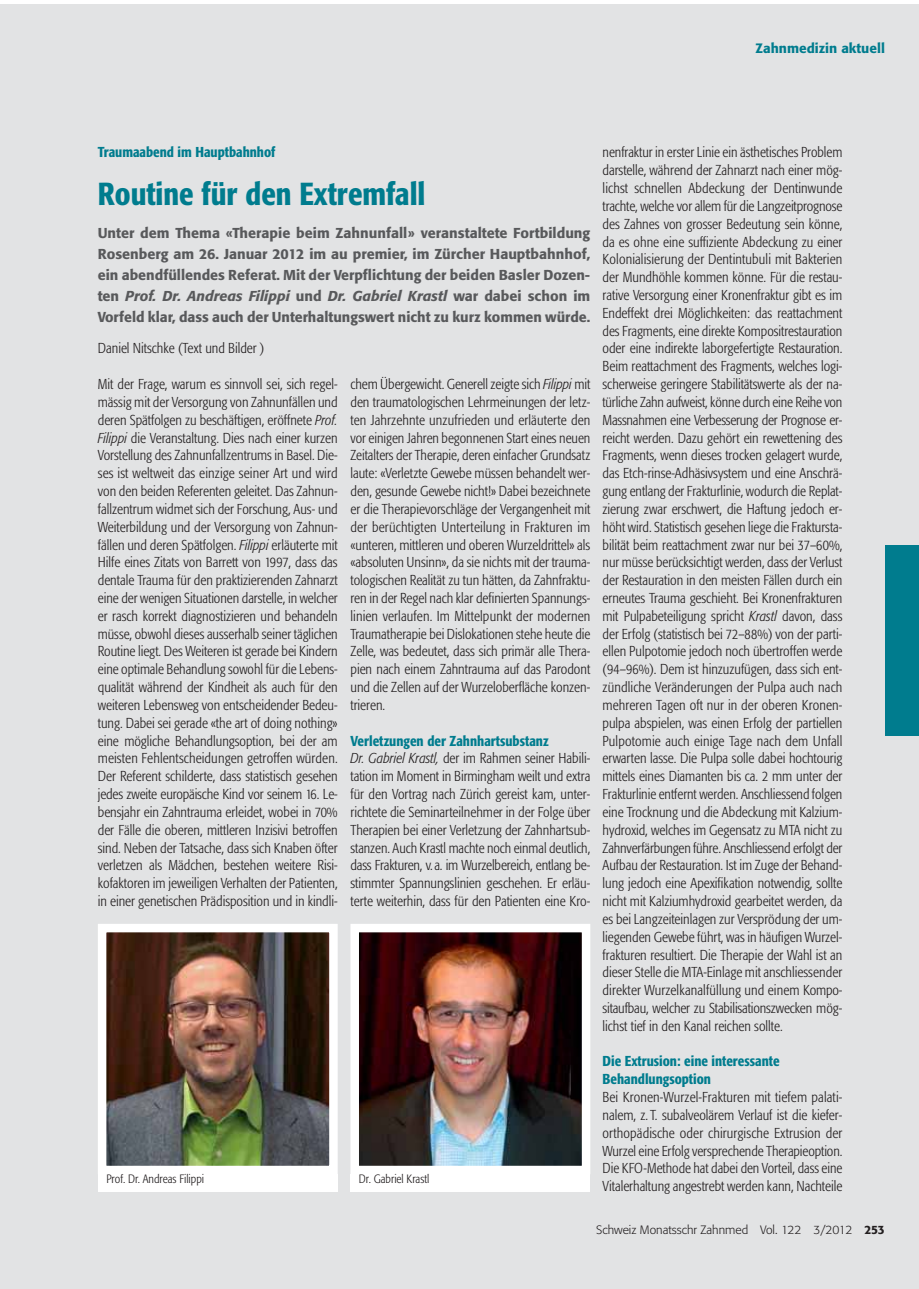
<style>
.page{position:relative;width:919px;height:1289px;background:#fff}
.page>*{position:absolute;margin:0;border:0;box-sizing:border-box;transform-origin:0 0}
.t1{font:500 condensed 31.5px "Formata";color:#007c8e}
.t2{font:300 condensed 14.25px/17.9px "Formata";color:#231f20;text-align:justify}
.t3{font:500 14.25px/21px "Formata";color:#58595b;text-align:justify}
.t4{font:500 condensed 14.25px/17.9px "Formata";color:#007c8e}
.t5{font:500 13.5px "Formata";color:#007c8e}
.t6{font:300 12px "Formata";color:#231f20}
.t7{font:300 condensed 12px "Formata";color:#231f20}
.s1{font-style:italic}
.s2{font-weight:500;color:#007c8e}
.s3{font-weight:500}
</style>
<div class="page">
<div style="left:0;top:4px;width:918px;height:1284px;background:#e2e3e4"></div>
<div style="left:885px;top:545px;width:33px;height:190px;background:#007c8e"></div>
<img style="left:360px;top:933px;width:220px;height:231px">
<div style="left:350px;top:923px;width:240px;height:251px;border:9px solid #fff"></div>
<div style="left:350px;top:1174px;width:240px;height:17px;background:#fff"></div>
<img style="left:108px;top:933px;width:219px;height:231px">
<div style="left:98px;top:923px;width:239px;height:251px;border:9px solid #fff"></div>
<div style="left:98px;top:1174px;width:240px;height:17px;background:#fff"></div>
<p class="t5" style="left:755px;top:42px;width:131px">Zahnmedizin aktuell</p>
<p class="t4" style="left:98px;top:144px;width:179px">Traumaabend im Hauptbahnhof</p>
<h1 class="t1" style="left:98px;top:181px;width:329px">Routine für den Extremfall</h1>
<p class="t3" style="left:98px;top:223px;width:494px">Unter dem Thema «Therapie beim Zahnunfall» veranstaltete Fortbildung Rosenberg am 26. Januar 2012 im au premier, im Zürcher Hauptbahnhof, ein abendfüllendes Referat. Mit der Verpflichtung der beiden Basler Dozen&shy;ten <span class="s1">Prof. Dr. Andreas Filippi</span> und <span class="s1">Dr. Gabriel Krastl</span> war dabei schon im Vorfeld klar, dass auch der Unterhaltungswert nicht zu kurz kommen würde.</p>
<p class="t2" style="left:98px;top:340px;width:168px">Daniel Nitschke (Text und Bilder )</p>
<p class="t2" style="left:98px;top:376px;width:241px">Mit der Frage, warum es sinnvoll sei, sich regel&shy;mässig mit der Versorgung von Zahnunfällen und deren Spätfolgen zu beschäftigen, eröffnete <span class="s1">Prof.<br>Filippi</span> die Veranstaltung. Dies nach einer kurzen Vorstellung des Zahnunfallzentrums in Basel. Die&shy;ses ist weltweit das einzige seiner Art und wird von den beiden Referenten geleitet. Das Zahnun&shy;fallzentrum widmet sich der Forschung, Aus- und Weiterbildung und der Versorgung von Zahnun&shy;fällen und deren Spätfolgen. <span class="s1">Filippi</span> erläuterte mit Hilfe eines Zitats von Barrett von 1997, dass das dentale Trauma für den praktizierenden Zahnarzt eine der wenigen Situationen darstelle, in welcher er rasch korrekt diagnostizieren und behandeln müsse, obwohl dieses ausserhalb seiner täglichen Routine liegt. Des Weiteren ist gerade bei Kindern eine optimale Behandlung sowohl für die Lebens&shy;qualität während der Kindheit als auch für den weiteren Lebensweg von entscheidender Bedeu&shy;tung. Dabei sei gerade «the art of doing nothing» eine mögliche Behandlungsoption, bei der am meisten Fehlentscheidungen getroffen würden.<br>Der Referent schilderte, dass statistisch gesehen jedes zweite europäische Kind vor seinem 16. Le&shy;bensjahr ein Zahntrauma erleidet, wobei in 70% der Fälle die oberen, mittleren Inzisivi betroffen sind. Neben der Tatsache, dass sich Knaben öfter verletzen als Mädchen, bestehen weitere Risi&shy;kofaktoren im jeweiligen Verhalten der Patienten, in einer genetischen Prädisposition und in kindli-</p>
<p class="t2" style="left:350px;top:376px;width:241px">chem Übergewicht. Generell zeigte sich <span class="s1">Filippi</span> mit den traumatologischen Lehrmeinungen der letz&shy;ten Jahrzehnte unzufrieden und erläuterte den vor einigen Jahren begonnenen Start eines neuen Zeitalters der Therapie, deren einfacher Grundsatz laute: «Verletzte Gewebe müssen behandelt wer&shy;den, gesunde Gewebe nicht!» Dabei bezeichnete er die Therapievorschläge der Vergangenheit mit der berüchtigten Unterteilung in Frakturen im «unteren, mittleren und oberen Wurzeldrittel» als «absoluten Unsinn», da sie nichts mit der trauma&shy;tologischen Realität zu tun hätten, da Zahnfraktu&shy;ren in der Regel nach klar definierten Spannungs&shy;linien verlaufen. Im Mittelpunkt der modernen Traumatherapie bei Dislokationen stehe heute die Zelle, was bedeutet, dass sich primär alle Thera&shy;pien nach einem Zahntrauma auf das Parodont und die Zellen auf der Wurzeloberfläche konzen&shy;trieren.</p>
<p class="t2" style="left:350px;top:732px;width:241px;text-align:left"><span class="s2">Verletzungen der Zahnhartsubstanz<br></span><span class="s1">Dr. Gabriel Krastl,</span> der im Rahmen seiner Habili&shy;tation im Moment in Birmingham weilt und extra für den Vortrag nach Zürich gereist kam, unter&shy;richtete die Seminarteilnehmer in der Folge über Therapien bei einer Verletzung der Zahnhartsub&shy;stanzen. Auch Krastl machte noch einmal deutlich, dass Frakturen, v. a. im Wurzelbereich, entlang be&shy;stimmter Spannungslinien geschehen. Er erläu&shy;terte weiterhin, dass für den Patienten eine Kro-</p>
<p class="t7" style="left:106px;top:1173px;width:99px">Prof. Dr. Andreas Filippi</p>
<p class="t7" style="left:359px;top:1173px;width:72px">Dr. Gabriel Krastl</p>
<p class="t2" style="left:602px;top:144px;width:241px">nenfraktur in erster Linie ein ästhetisches Problem darstelle, während der Zahnarzt nach einer mög&shy;lichst schnellen Abdeckung der Dentinwunde trachte, welche vor allem für die Langzeitprognose des Zahnes von grosser Bedeutung sein könne, da es ohne eine suffiziente Abdeckung zu einer Kolonialisierung der Dentintubuli mit Bakterien der Mundhöhle kommen könne. Für die restau&shy;rative Versorgung einer Kronenfraktur gibt es im Endeffekt drei Möglichkeiten: das reattachment des Fragments, eine direkte Kompositrestauration oder eine indirekte laborgefertigte Restauration.<br>Beim reattachment des Fragments, welches logi&shy;scherweise geringere Stabilitätswerte als der na&shy;türliche Zahn aufweist, könne durch eine Reihe von Massnahmen eine Verbesserung der Prognose er&shy;reicht werden. Dazu gehört ein rewettening des Fragments, wenn dieses trocken gelagert wurde, das Etch-rinse-Adhäsivsystem und eine Anschrä&shy;gung entlang der Frakturlinie, wodurch die Replat&shy;zierung zwar erschwert, die Haftung jedoch er&shy;höht wird. Statistisch gesehen liege die Fraktursta&shy;bilität beim reattachment zwar nur bei 37–60%, nur müsse berücksichtigt werden, dass der Verlust der Restauration in den meisten Fällen durch ein erneutes Trauma geschieht. Bei Kronenfrakturen mit Pulpabeteiligung spricht <span class="s1">Krastl</span> davon, dass der Erfolg (statistisch bei 72–88%) von der parti&shy;ellen Pulpotomie jedoch noch übertroffen werde (94–96%). Dem ist hinzuzufügen, dass sich ent&shy;zündliche Veränderungen der Pulpa auch nach mehreren Tagen oft nur in der oberen Kronen&shy;pulpa abspielen, was einen Erfolg der partiellen Pulpotomie auch einige Tage nach dem Unfall erwarten lasse. Die Pulpa solle dabei hochtourig mittels eines Diamanten bis ca. 2 mm unter der Frakturlinie entfernt werden. Anschliessend folgen eine Trocknung und die Abdeckung mit Kalzium&shy;hydroxid, welches im Gegensatz zu MTA nicht zu Zahnverfärbungen führe. Anschliessend erfolgt der Aufbau der Restauration. Ist im Zuge der Behand&shy;lung jedoch eine Apexifikation notwendig, sollte nicht mit Kalziumhydroxid gearbeitet werden, da es bei Langzeiteinlagen zur Versprödung der um&shy;liegenden Gewebe führt, was in häufigen Wurzel&shy;frakturen resultiert. Die Therapie der Wahl ist an dieser Stelle die MTA-Einlage mit anschliessender direkter Wurzelkanalfüllung und einem Kompo&shy;sitaufbau, welcher zu Stabilisationszwecken mög&shy;lichst tief in den Kanal reichen sollte.</p>
<p class="t4" style="left:602px;top:1053px;width:178px">Die Extrusion: eine interessante<br>Behandlungsoption</p>
<p class="t2" style="left:602px;top:1089px;width:241px">Bei Kronen-Wurzel-Frakturen mit tiefem palati&shy;nalem, z. T. subalveolärem Verlauf ist die kiefer&shy;orthopädische oder chirurgische Extrusion der Wurzel eine Erfolg versprechende Therapieoption.<br>Die KFO-Methode hat dabei den Vorteil, dass eine Vitalerhaltung angestrebt werden kann, Nachteile</p>
<p class="t6" style="left:596px;top:1223px;width:290px">Schweiz Monatsschr Zahnmed Vol. 122 3/2012 <span class="s3">253</span></p>
</div>
